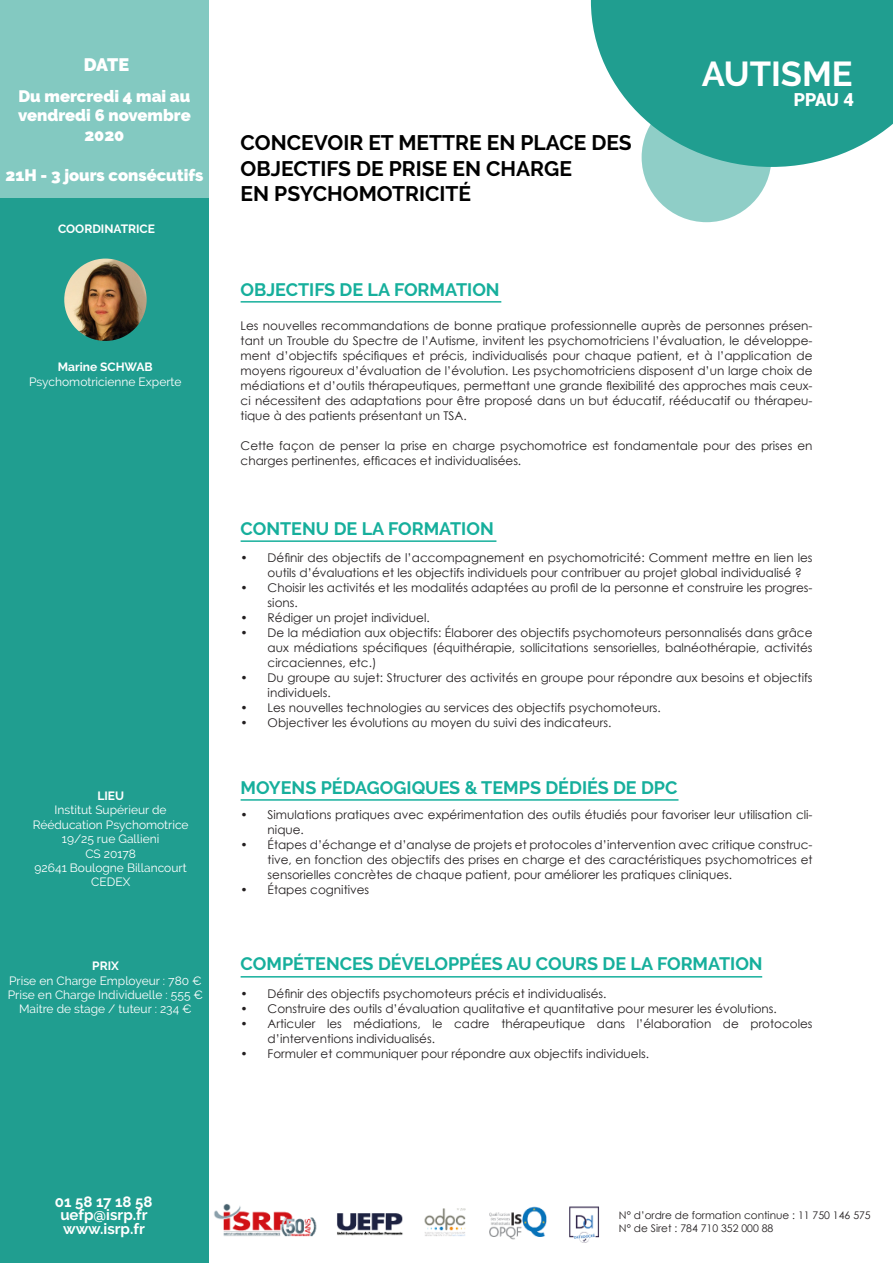
<style>
.page{position:relative;width:893px;height:1263px;background:#fff}
.page>*{position:absolute;margin:0;border:0;box-sizing:border-box;transform-origin:0 0}
.t1{font:700 34.5px "Raleway";color:#fff}
.t2{font:700 21px "Raleway";color:#000}
.t3{font:700 18px "Raleway";color:#16af9c}
.t4{font:900 18px "Roboto";color:#fff}
.t5{font:900 18px "Raleway";color:#fff}
.t6{font:900 16.5px/19.8px "Raleway";color:#fff;text-align:center}
.t7{font:700 15px "Raleway";color:#fff}
.t8{font:12px/15px "Century Gothic";color:#231f20}
.t9{font:12px "Raleway";color:#fff}
.t10{font:700 12px "Raleway";color:#fff}
.t11{font:10.5px "Century Gothic";color:#231f20}
</style>
<div class="page">
<div style="left:0;top:0;width:209px;height:1263px;background:#209e90"></div>
<div style="left:1px;top:0;width:208px;height:198px;background:#83c9c1"></div>
<div style="left:642px;top:92px;width:129px;height:130px;background:#8fcec7;border-radius:50%"></div>
<svg style="left:591px;top:0;width:302px;height:167px;fill:#209e90"></svg>
<img style="left:214px;top:1204px;width:385px;height:39px">
<img style="left:64px;top:259px;width:83px;height:82px;border-radius:41px">
<hr style="left:241px;top:301px;width:260px;height:2px;background:#16af9c">
<hr style="left:241px;top:540px;width:255px;height:2px;background:#16af9c">
<hr style="left:241px;top:799px;width:437px;height:2px;background:#16af9c">
<hr style="left:241px;top:976px;width:521px;height:1px;background:#16af9c">
<p class="t5" style="left:84px;top:54px;width:47px">DATE</p>
<p class="t1" style="left:702px;top:55px;width:152px">AUTISME</p>
<p class="t6" style="left:18px;top:86px;width:173px">Du mercredi 4 mai au</p>
<p class="t4" style="left:794px;top:87px;width:62px">PPAU 4</p>
<p class="t6" style="left:18px;top:106px;width:174px">vendredi 6 novembre<br>2020</p>
<p class="t6" style="left:6px;top:165px;width:199px">21H - 3 jours consécutifs</p>
<p class="t2" style="left:241px;top:131px;width:393px">CONCEVOIR ET METTRE EN PLACE DES</p>
<p class="t2" style="left:241px;top:156px;width:333px">OBJECTIFS DE PRISE EN CHARGE</p>
<p class="t2" style="left:241px;top:181px;width:232px">EN PSYCHOMOTRICITÉ</p>
<p class="t10" style="left:58px;top:222px;width:98px">COORDINATRICE</p>
<p class="t10" style="left:58px;top:360px;width:96px">Marine SCHWAB</p>
<p class="t9" style="left:29px;top:374px;width:154px">Psychomotricienne Experte</p>
<p class="t10" style="left:97px;top:789px;width:28px">LIEU</p>
<p class="t9" style="left:55px;top:803px;width:114px">Institut Supérieur de</p>
<p class="t9" style="left:33px;top:818px;width:157px">Rééducation Psychomotrice</p>
<p class="t9" style="left:62px;top:832px;width:99px">19/25 rue Gallieni</p>
<p class="t9" style="left:85px;top:846px;width:52px">CS 20178</p>
<p class="t9" style="left:35px;top:861px;width:154px">92641 Boulogne Billancourt</p>
<p class="t9" style="left:91px;top:875px;width:41px">CEDEX</p>
<p class="t3" style="left:241px;top:279px;width:261px">OBJECTIFS DE LA FORMATION</p>
<p class="t8" style="left:241px;top:318px;width:573px;text-align:justify">Les nouvelles recommandations de bonne pratique professionnelle auprès de personnes présen&shy;tant un Trouble du Spectre de l’Autisme, invitent les psychomotriciens l’évaluation, le développe&shy;ment d’objectifs spécifiques et précis, individualisés pour chaque patient, et à l’application de moyens rigoureux d’évaluation de l’évolution. Les psychomotriciens disposent d’un large choix de médiations et d’outils thérapeutiques, permettant une grande flexibilité des approches mais ceux&shy;ci nécessitent des adaptations pour être proposé dans un but éducatif, rééducatif ou thérapeu&shy;tique à des patients présentant un TSA.</p>
<p class="t8" style="left:241px;top:438px;width:573px">Cette façon de penser la prise en charge psychomotrice est fondamentale pour des prises en charges pertinentes, efficaces et individualisées.</p>
<p class="t3" style="left:241px;top:518px;width:255px">CONTENU DE LA FORMATION</p>
<p class="t8" style="left:268px;top:550px;width:546px;text-indent:-27px">• Définir des objectifs de l’accompagnement en psychomotricité: Comment mettre en lien les outils d’évaluations et les objectifs individuels pour contribuer au projet global individualisé ?</p>
<p class="t8" style="left:268px;top:580px;width:546px;text-indent:-27px">• Choisir les activités et les modalités adaptées au profil de la personne et construire les progres&shy;sions.</p>
<p class="t8" style="left:241px;top:610px;width:191px">• Rédiger un projet individuel.</p>
<p class="t8" style="left:268px;top:625px;width:546px;text-align:justify;text-indent:-27px">• De la médiation aux objectifs: Élaborer des objectifs psychomoteurs personnalisés dans grâce aux médiations spécifiques (équithérapie, sollicitations sensorielles, balnéothérapie, activités circaciennes, etc.)</p>
<p class="t8" style="left:268px;top:670px;width:546px;text-indent:-27px">• Du groupe au sujet: Structurer des activités en groupe pour répondre aux besoins et objectifs individuels.</p>
<p class="t8" style="left:241px;top:700px;width:422px">• Les nouvelles technologies au services des objectifs psychomoteurs.</p>
<p class="t8" style="left:241px;top:715px;width:372px">• Objectiver les évolutions au moyen du suivi des indicateurs.</p>
<p class="t3" style="left:241px;top:777px;width:438px">MOYENS PÉDAGOGIQUES &amp; TEMPS DÉDIÉS DE DPC</p>
<p class="t8" style="left:268px;top:807px;width:546px;text-indent:-27px">• Simulations pratiques avec expérimentation des outils étudiés pour favoriser leur utilisation cli&shy;nique.</p>
<p class="t8" style="left:268px;top:837px;width:546px;text-align:justify;text-indent:-27px">• Étapes d’échange et d’analyse de projets et protocoles d’intervention avec critique construc&shy;tive, en fonction des objectifs des prises en charge et des caractéristiques psychomotrices et sensorielles concrètes de chaque patient, pour améliorer les pratiques cliniques.</p>
<p class="t8" style="left:241px;top:882px;width:130px">• Étapes cognitives</p>
<p class="t10" style="left:92px;top:959px;width:28px">PRIX</p>
<p class="t3" style="left:241px;top:954px;width:524px">COMPÉTENCES DÉVELOPPÉES AU COURS DE LA FORMATION</p>
<p class="t9" style="left:9px;top:973px;width:194px">Prise en Charge Employeur : 780 €</p>
<p class="t9" style="left:8px;top:988px;width:197px">Prise en Charge Individuelle : 555 €</p>
<p class="t9" style="left:19px;top:1002px;width:174px">Maitre de stage / tuteur : 234 €</p>
<p class="t8" style="left:241px;top:986px;width:367px">• Définir des objectifs psychomoteurs précis et individualisés.</p>
<p class="t8" style="left:241px;top:1001px;width:538px">• Construire des outils d’évaluation qualitative et quantitative pour mesurer les évolutions.</p>
<p class="t8" style="left:268px;top:1016px;width:546px;text-indent:-27px">• Articuler les médiations, le cadre thérapeutique dans l’élaboration de protocoles d’interventions individualisés.</p>
<p class="t8" style="left:241px;top:1046px;width:410px">• Formuler et communiquer pour répondre aux objectifs individuels.</p>
<p class="t7" style="left:55px;top:1193px;width:99px">01 58 17 18 58</p>
<p class="t7" style="left:60px;top:1206px;width:89px">uefp@isrp.fr</p>
<p class="t7" style="left:63px;top:1220px;width:83px">www.isrp.fr</p>
<p class="t11" style="left:619px;top:1208px;width:253px">N° d’ordre de formation continue : 11 750 146 575</p>
<p class="t11" style="left:619px;top:1221px;width:156px">N° de Siret : 784 710 352 000 88</p>
</div>
